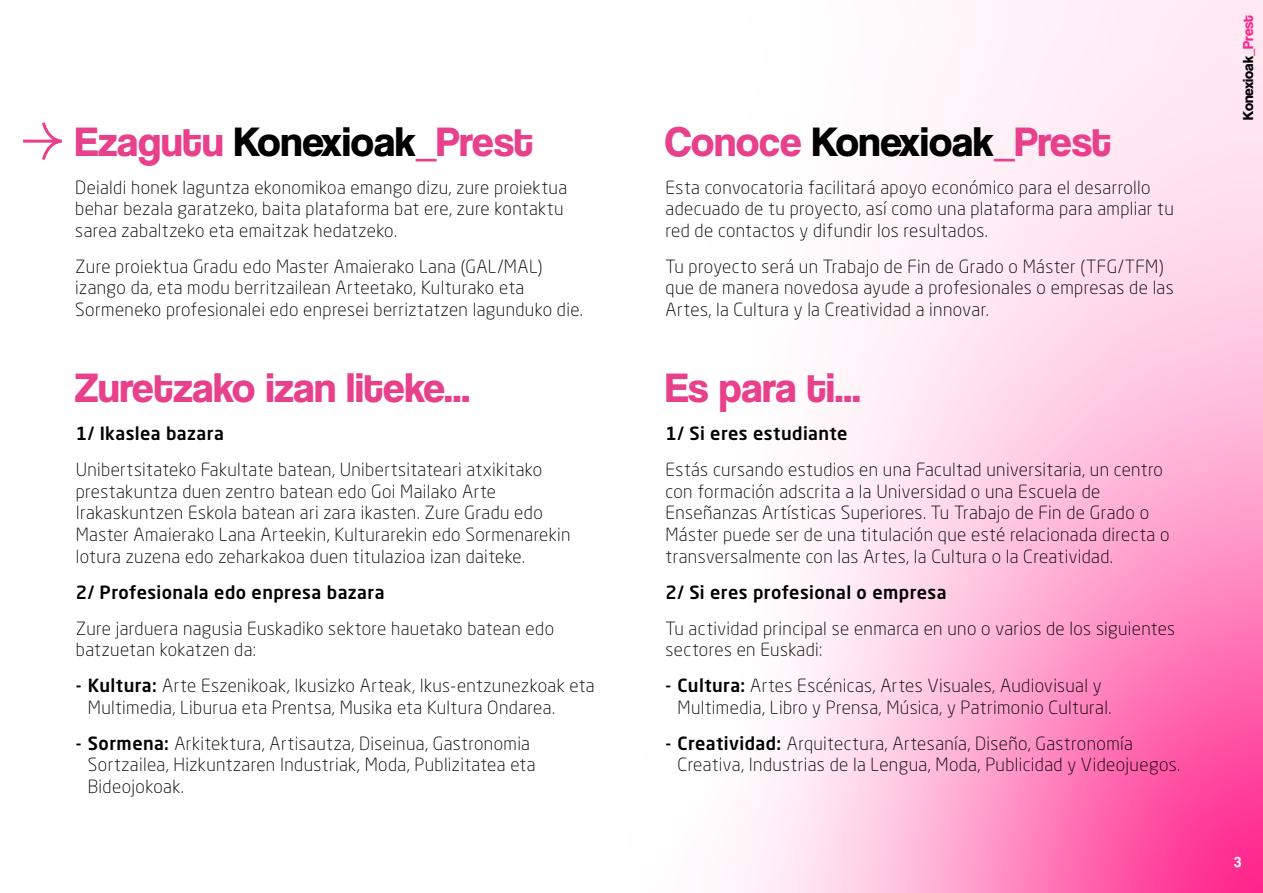
<style>
.page{position:relative;width:1263px;height:893px;background:#fff}
.page>*{position:absolute;margin:0;border:0;box-sizing:border-box;transform-origin:0 0}
.t1{font:700 42.75px "Coolvetica Rg";color:#e8418c}
.t2{font:300 18px/21.6px "Neo Sans Std";letter-spacing:.02em;color:#000}
.t3{font:500 18px "Neo Sans Std";letter-spacing:.025em;color:#000}
.t4{font:700 15px "Coolvetica Rg";color:#000}
.t5{font:15px "Coolvetica Rg";color:#fff}
.s1{color:#000}
.s2{font-weight:500}
.s3{color:#ff258c}
</style>
<div class="page">
<svg style="left:733px;top:0;width:530px;height:893px"></svg>
<svg style="left:23px;top:122px;width:39px;height:38px"></svg>
<h1 class="t1" style="left:75px;top:117px;width:459px">Ezagutu <span class="s1">Konexioak</span>_Prest</h1>
<p class="t2" style="left:75px;top:176px;width:493px">Deialdi honek laguntza ekonomikoa emango dizu, zure proiektua behar bezala garatzeko, baita plataforma bat ere, zure kontaktu sarea zabaltzeko eta emaitzak hedatzeko.</p>
<p class="t2" style="left:75px;top:255px;width:509px">Zure proiektua Gradu edo Master Amaierako Lana (GAL/MAL) izango da, eta modu berritzailean Arteetako, Kulturako eta<br>Sormeneko profesionalei edo enpresei berriztatzen lagunduko die.</p>
<h1 class="t1" style="left:75px;top:362px;width:396px">Zuretzako izan liteke...</h1>
<p class="t3" style="left:76px;top:422px;width:150px">1/ Ikaslea bazara</p>
<p class="t2" style="left:76px;top:459px;width:496px">Unibertsitateko Fakultate batean, Unibertsitateari atxikitako prestakuntza duen zentro batean edo Goi Mailako Arte Irakaskuntzen Eskola batean ari zara ikasten. Zure Gradu edo Master Amaierako Lana Arteekin, Kulturarekin edo Sormenarekin lotura zuzena edo zeharkakoa duen titulazioa izan daiteke.</p>
<p class="t3" style="left:76px;top:581px;width:310px">2/ Profesionala edo enpresa bazara</p>
<p class="t2" style="left:76px;top:617px;width:480px">Zure jarduera nagusia Euskadiko sektore hauetako batean edo batzuetan kokatzen da:</p>
<p class="t2" style="left:88px;top:674px;width:508px;text-indent:-12px"><span class="s2">- Kultura:</span> Arte Eszenikoak, Ikusizko Arteak, Ikus-entzunezkoak eta<br>Multimedia, Liburua eta Prentsa, Musika eta Kultura Ondarea.</p>
<p class="t2" style="left:88px;top:732px;width:449px;text-indent:-12px"><span class="s2">- Sormena:</span> Arkitektura, Artisautza, Diseinua, Gastronomia<br>Sortzailea, Hizkuntzaren Industriak, Moda, Publizitatea eta<br>Bideojokoak.</p>
<h1 class="t1" style="left:665px;top:117px;width:448px">Conoce <span class="s1">Konexioak</span>_Prest</h1>
<p class="t2" style="left:665px;top:176px;width:510px">Esta convocatoria facilitará apoyo económico para el desarrollo adecuado de tu proyecto, así como una plataforma para ampliar tu red de contactos y difundir los resultados.</p>
<p class="t2" style="left:665px;top:255px;width:510px">Tu proyecto será un Trabajo de Fin de Grado o Máster (TFG/TFM) que de manera novedosa ayude a profesionales o empresas de las<br>Artes, la Cultura y la Creatividad a innovar.</p>
<h1 class="t1" style="left:665px;top:362px;width:197px">Es para ti...</h1>
<p class="t3" style="left:665px;top:422px;width:183px">1/ Si eres estudiante</p>
<p class="t2" style="left:665px;top:459px;width:505px">Estás cursando estudios en una Facultad universitaria, un centro con formación adscrita a la Universidad o una Escuela de Enseñanzas Artísticas Superiores. Tu Trabajo de Fin de Grado o Máster puede ser de una titulación que esté relacionada directa o transversalmente con las Artes, la Cultura o la Creatividad.</p>
<p class="t3" style="left:665px;top:581px;width:283px">2/ Si eres profesional o empresa</p>
<p class="t2" style="left:665px;top:617px;width:511px">Tu actividad principal se enmarca en uno o varios de los siguientes sectores en Euskadi:</p>
<p class="t2" style="left:677px;top:674px;width:435px;text-indent:-12px"><span class="s2">- Cultura:</span> Artes Escénicas, Artes Visuales, Audiovisual y<br>Multimedia, Libro y Prensa, Música, y Patrimonio Cultural.</p>
<p class="t2" style="left:677px;top:732px;width:504px;text-indent:-12px"><span class="s2">- Creatividad:</span> Arquitectura, Artesanía, Diseño, Gastronomía<br>Creativa, Industrias de la Lengua, Moda, Publicidad y Videojuegos.</p>
<p class="t4" style="left:1239px;top:120px;width:106px;rotate:-90deg">Konexioak<span class="s3">_Prest</span></p>
<p class="t5" style="left:1234px;top:853px;width:9px">3</p>
</div>
